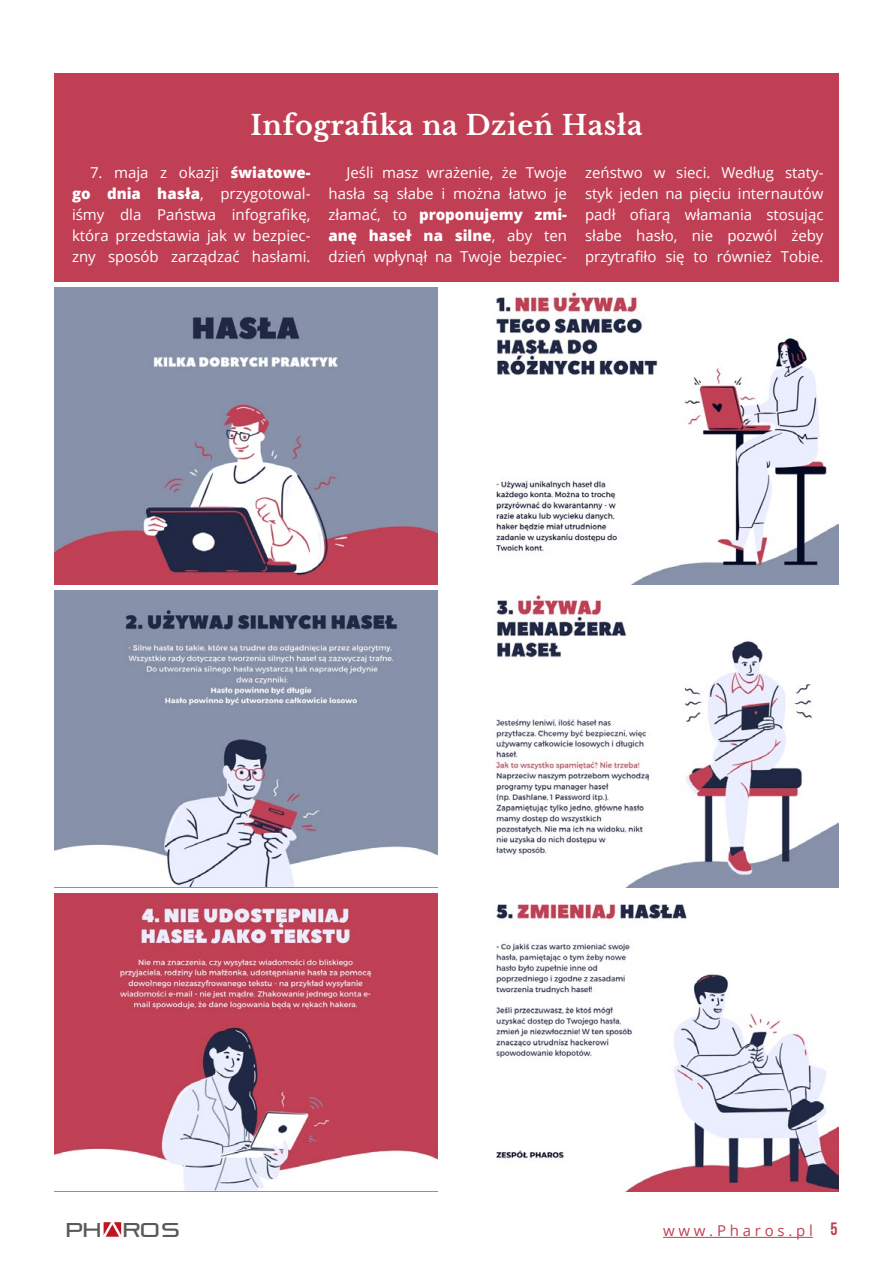
<style>
.page{position:relative;width:893px;height:1263px;background:#fff}
.page>*{position:absolute;margin:0;border:0;box-sizing:border-box;transform-origin:0 0}
.t1{font:700 27px "Libre Baskerville";letter-spacing:.02em;color:#fff}
.t2{font:19.95px "Pirulen Rg";color:#595959;scale:.95 1}
.t3{font:15px/21px "Open Sans";color:#fff;text-align:justify}
.t4{font:15px "Open Sans";letter-spacing:.25em;color:#c13f54}
.s1{font-weight:800}
.s2{font-family:"Bebas Neue";font-weight:700;font-size:18px}
</style>
<div class="page">
<div style="left:54px;top:73px;width:785px;height:209px;background:#c13f54"></div>
<img style="left:54px;top:287px;width:383px;height:297px">
<img style="left:54px;top:590px;width:383px;height:297px">
<img style="left:54px;top:894px;width:383px;height:296px">
<img style="left:496px;top:292px;width:343px;height:293px">
<img style="left:495px;top:595px;width:344px;height:292px">
<img style="left:496px;top:904px;width:343px;height:287px">
<hr style="left:663px;top:1237px;width:150px;height:1px;background:#c13f54">
<svg style="left:104px;top:1222px;width:17px;height:15px"></svg>
<h1 class="t1" style="left:250px;top:109px;width:394px">Infografika na Dzień Hasła</h1>
<p class="t3" style="left:72px;top:162px;width:240px;text-indent:18px">7. maja z okazji <span class="s1">światowe&shy;go dnia hasła</span>, przygotowal&shy;iśmy dla Państwa infografikę, która przedstawia jak w bezpiec&shy;zny sposób zarządzać hasłami.</p>
<p class="t3" style="left:328px;top:162px;width:240px;text-indent:18px">Jeśli masz wrażenie, że Twoje hasła są słabe i można łatwo je złamać, to <span class="s1">proponujemy zmi&shy;anę haseł na silne</span>, aby ten dzień wpłynął na Twoje bezpiec-</p>
<p class="t3" style="left:585px;top:162px;width:240px">zeństwo w sieci. Według staty&shy;styk jeden na pięciu internautów padł ofiarą włamania stosując słabe hasło, nie pozwól żeby przytrafiło się to również Tobie.</p>
<h2 class="t2" style="left:66px;top:1217px;width:121px">PH ROS</h2>
<p class="t4" style="left:663px;top:1220px;width:176px">www.Pharos.pl <span class="s2">5</span></p>
</div>
